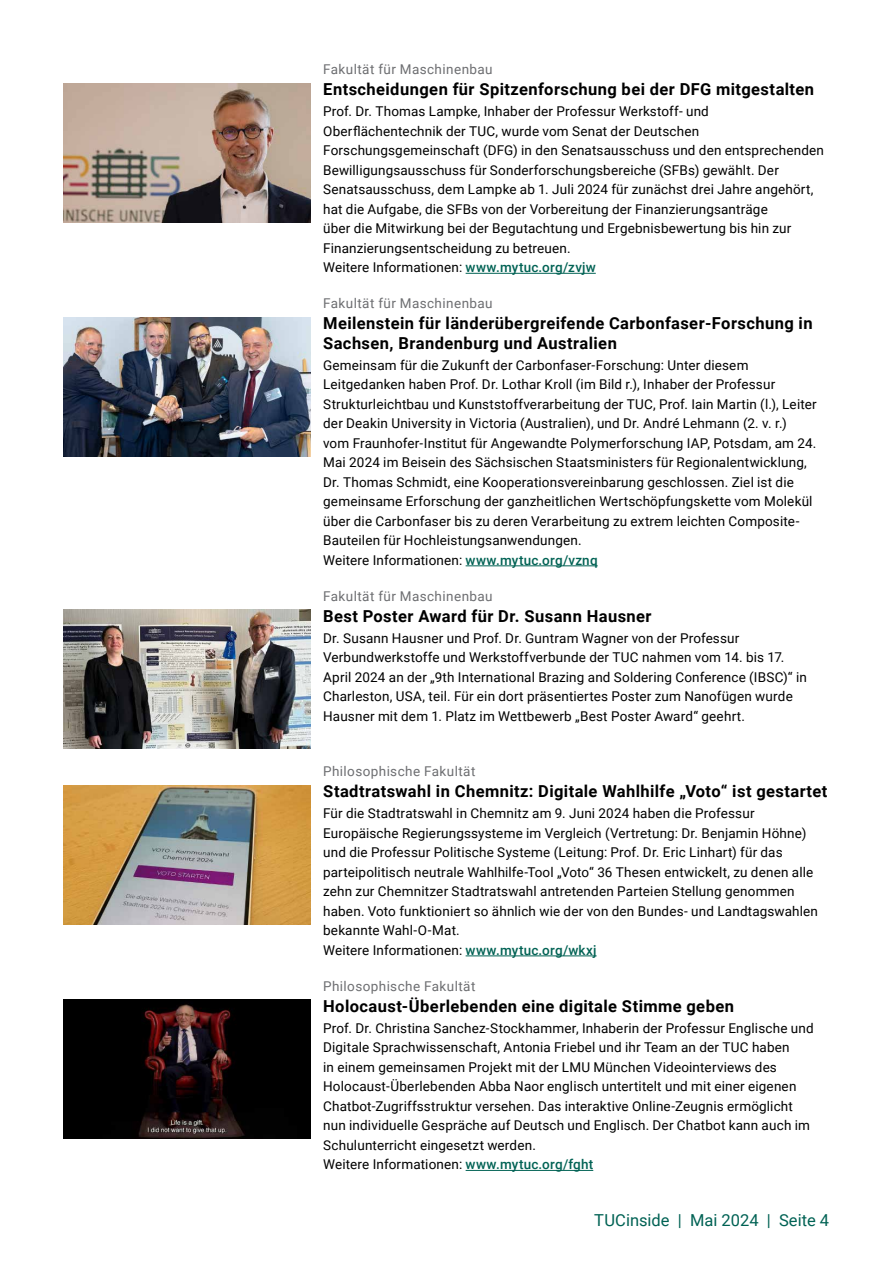
<style>
.page{position:relative;width:893px;height:1263px;background:#fff}
.page>*{position:absolute;margin:0;border:0;box-sizing:border-box;transform-origin:0 0}
.H3__Haupt-__Überschrift{font:700 16.5px/19.5px "Roboto";letter-spacing:.025em;color:#000}
.t1{font:16.5px "Roboto";color:#006254}
.Fließtext_deutsch{font:13.5px/19.5px "Roboto";letter-spacing:.01em;color:#000}
.H2_Rubrik__Fakultät_Einrichtung{font:13.5px "Roboto";letter-spacing:.03em;color:#6d6e71}
.s1{font-weight:500;color:#006254}
</style>
<div class="page">
<hr style="left:466px;top:273px;width:130px;height:1px;background:#006254">
<hr style="left:466px;top:565px;width:132px;height:1px;background:#006254">
<hr style="left:466px;top:955px;width:131px;height:1px;background:#006254">
<hr style="left:466px;top:1170px;width:127px;height:1px;background:#006254">
<img style="left:64px;top:83px;width:246px;height:139px">
<img style="left:64px;top:317px;width:246px;height:139px">
<img style="left:64px;top:610px;width:246px;height:138px">
<img style="left:64px;top:785px;width:246px;height:139px">
<img style="left:64px;top:1000px;width:246px;height:139px">
<h2 class="H2_Rubrik__Fakultät_Einrichtung" style="left:323px;top:60px;width:171px">Fakultät für Maschinenbau</h2>
<h3 class="H3__Haupt-__Überschrift" style="left:323px;top:79px;width:492px">Entscheidungen für Spitzenforschung bei der DFG mitgestalten</h3>
<p class="Fließtext_deutsch" style="left:323px;top:101px;width:502px">Prof. Dr. Thomas Lampke, Inhaber der Professur Werkstoff- und Oberflächentechnik der TUC, wurde vom Senat der Deutschen Forschungsgemeinschaft (DFG) in den Senatsausschuss und den entsprechenden Bewilligungsausschuss für Sonderforschungsbereiche (SFBs) gewählt. Der Senatsausschuss, dem Lampke ab 1. Juli 2024 für zunächst drei Jahre angehört, hat die Aufgabe, die SFBs von der Vorbereitung der Finanzierungsanträge<br>über die Mitwirkung bei der Begutachtung und Ergebnisbewertung bis hin zur Finanzierungsentscheidung zu betreuen.</p>
<p class="Fließtext_deutsch" style="left:323px;top:257px;width:274px">Weitere Informationen: <span class="s1">www.mytuc.org/zvjw</span></p>
<h2 class="H2_Rubrik__Fakultät_Einrichtung" style="left:323px;top:294px;width:171px">Fakultät für Maschinenbau</h2>
<h3 class="H3__Haupt-__Überschrift" style="left:323px;top:313px;width:491px">Meilenstein für länderübergreifende Carbonfaser-Forschung in<br>Sachsen, Brandenburg und Australien</h3>
<p class="Fließtext_deutsch" style="left:323px;top:355px;width:495px">Gemeinsam für die Zukunft der Carbonfaser-Forschung: Unter diesem Leitgedanken haben Prof. Dr. Lothar Kroll (im Bild r.), Inhaber der Professur Strukturleichtbau und Kunststoffverarbeitung der TUC, Prof. Iain Martin (l.), Leiter der Deakin University in Victoria (Australien), und Dr. André Lehmann (2. v. r.)<br>vom Fraunhofer-Institut für Angewandte Polymerforschung IAP, Potsdam, am 24.<br>Mai 2024 im Beisein des Sächsischen Staatsministers für Regionalentwicklung, Dr. Thomas Schmidt, eine Kooperationsvereinbarung geschlossen. Ziel ist die gemeinsame Erforschung der ganzheitlichen Wertschöpfungskette vom Molekül über die Carbonfaser bis zu deren Verarbeitung zu extrem leichten Composite-Bauteilen für Hochleistungsanwendungen.</p>
<p class="Fließtext_deutsch" style="left:323px;top:550px;width:276px">Weitere Informationen: <span class="s1">www.mytuc.org/vznq</span></p>
<h2 class="H2_Rubrik__Fakultät_Einrichtung" style="left:323px;top:587px;width:171px">Fakultät für Maschinenbau</h2>
<h3 class="H3__Haupt-__Überschrift" style="left:323px;top:606px;width:330px">Best Poster Award für Dr. Susann Hausner</h3>
<p class="Fließtext_deutsch" style="left:323px;top:628px;width:485px">Dr. Susann Hausner und Prof. Dr. Guntram Wagner von der Professur Verbundwerkstoffe und Werkstoffverbunde der TUC nahmen vom 14. bis 17.<br>April 2024 an der „9th International Brazing and Soldering Conference (IBSC)“ in Charleston, USA, teil. Für ein dort präsentiertes Poster zum Nanofügen wurde Hausner mit dem 1. Platz im Wettbewerb „Best Poster Award“ geehrt.</p>
<h2 class="H2_Rubrik__Fakultät_Einrichtung" style="left:323px;top:762px;width:154px">Philosophische Fakultät</h2>
<h3 class="H3__Haupt-__Überschrift" style="left:323px;top:781px;width:506px">Stadtratswahl in Chemnitz: Digitale Wahlhilfe „Voto“ ist gestartet</h3>
<p class="Fließtext_deutsch" style="left:323px;top:803px;width:496px">Für die Stadtratswahl in Chemnitz am 9. Juni 2024 haben die Professur Europäische Regierungssysteme im Vergleich (Vertretung: Dr. Benjamin Höhne) und die Professur Politische Systeme (Leitung: Prof. Dr. Eric Linhart) für das parteipolitisch neutrale Wahlhilfe-Tool „Voto“ 36 Thesen entwickelt, zu denen alle zehn zur Chemnitzer Stadtratswahl antretenden Parteien Stellung genommen haben. Voto funktioniert so ähnlich wie der von den Bundes- und Landtagswahlen bekannte Wahl-O-Mat.</p>
<p class="Fließtext_deutsch" style="left:323px;top:940px;width:275px">Weitere Informationen: <span class="s1">www.mytuc.org/wkxj</span></p>
<h2 class="H2_Rubrik__Fakultät_Einrichtung" style="left:323px;top:977px;width:154px">Philosophische Fakultät</h2>
<h3 class="H3__Haupt-__Überschrift" style="left:323px;top:996px;width:412px">Holocaust-Überlebenden eine digitale Stimme geben</h3>
<p class="Fließtext_deutsch" style="left:323px;top:1018px;width:492px">Prof. Dr. Christina Sanchez-Stockhammer, Inhaberin der Professur Englische und Digitale Sprachwissenschaft, Antonia Friebel und ihr Team an der TUC haben<br>in einem gemeinsamen Projekt mit der LMU München Videointerviews des Holocaust-Überlebenden Abba Naor englisch untertitelt und mit einer eigenen Chatbot-Zugriffsstruktur versehen. Das interaktive Online-Zeugnis ermöglicht nun individuelle Gespräche auf Deutsch und Englisch. Der Chatbot kann auch im Schulunterricht eingesetzt werden.</p>
<p class="Fließtext_deutsch" style="left:323px;top:1154px;width:272px">Weitere Informationen: <span class="s1">www.mytuc.org/fght</span></p>
<p class="t1" style="left:594px;top:1209px;width:236px">TUCinside | Mai 2024 | Seite 4</p>
</div>
